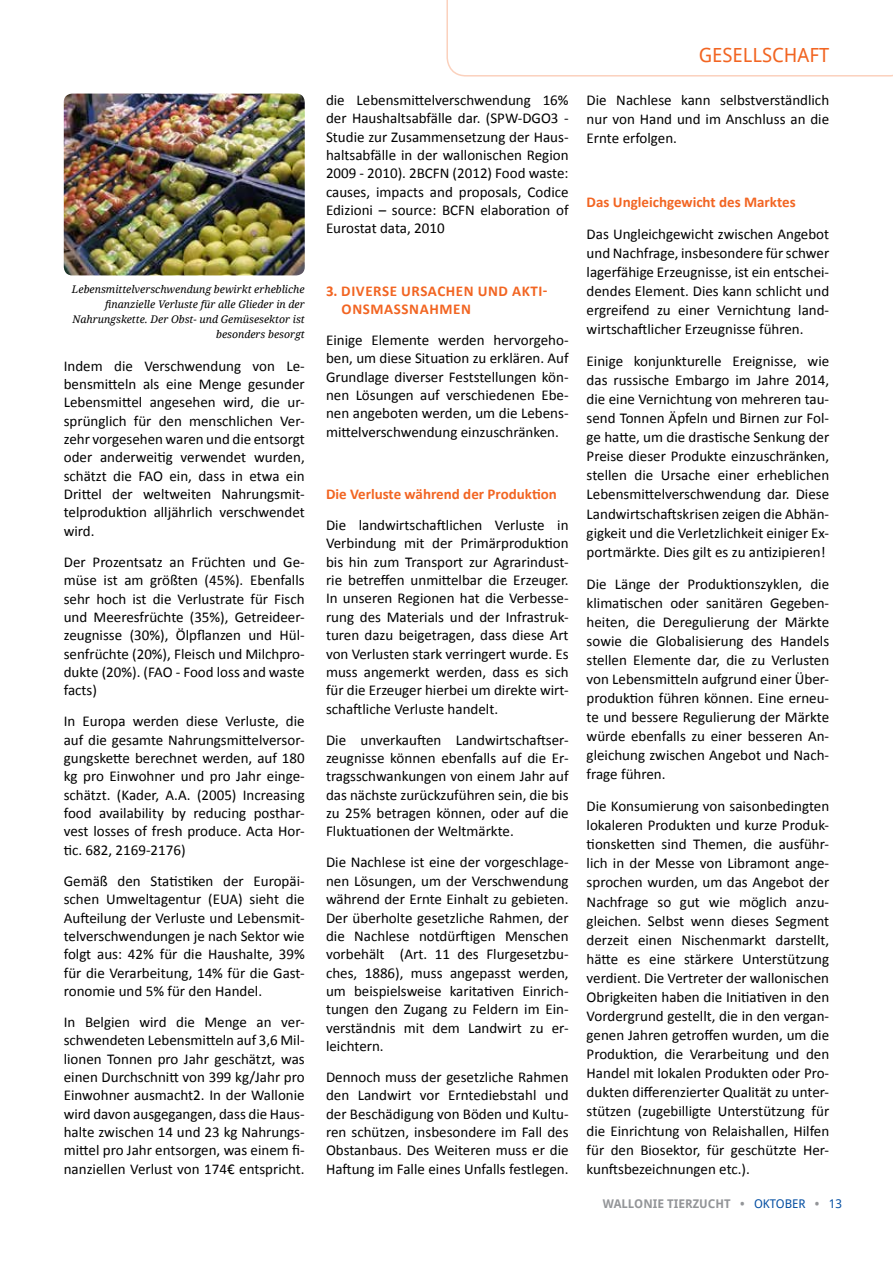
<style>
.page{position:relative;width:893px;height:1263px;background:#fff}
.page>*{position:absolute;margin:0;border:0;box-sizing:border-box;transform-origin:0 0}
.t1{font:19.5px "Droid Sans";color:#f26522}
.t2{font:15px/18.3px "Calibri";color:#000;text-align:justify}
.t3{font:700 15px "Calibri";color:#f26522}
.t4{font:700 12px "Droid Sans";color:#939598}
.t5{font:12px "Droid Sans";color:#034ea2}
.t6{font:italic 10.5px/15px "Droid Serif";color:#000;text-align:right}
.s1{font-weight:700;color:#939598}
</style>
<div class="page">
<img style="left:64px;top:94px;width:241px;height:181px">
<svg style="left:446px;top:0;width:447px;height:77px"></svg>
<p class="t6" style="left:72px;top:281px;width:234px">Lebensmittelverschwendung bewirkt erhebliche finanzielle Verluste für alle Glieder in der Nahrungskette. Der Obst- und Gemüsesektor ist besonders besorgt</p>
<p class="t2" style="left:64px;top:356px;width:242px">Indem die Verschwendung von Le&shy;bensmitteln als eine Menge gesunder Lebensmittel angesehen wird, die ur&shy;sprünglich für den menschlichen Ver&shy;zehr vorgesehen waren und die entsorgt oder anderweitig verwendet wurden, schätzt die FAO ein, dass in etwa ein Drittel der weltweiten Nahrungsmit&shy;telproduktion alljährlich verschwendet wird.</p>
<p class="t2" style="left:64px;top:552px;width:242px">Der Prozentsatz an Früchten und Ge&shy;müse ist am größten (45%). Ebenfalls sehr hoch ist die Verlustrate für Fisch und Meeresfrüchte (35%), Getreideer&shy;zeugnisse (30%), Ölpflanzen und Hül&shy;senfrüchte (20%), Fleisch und Milchpro&shy;dukte (20%). (FAO - Food loss and waste facts)</p>
<p class="t2" style="left:64px;top:711px;width:242px">In Europa werden diese Verluste, die auf die gesamte Nahrungsmittelversor&shy;gungskette berechnet werden, auf 180 kg pro Einwohner und pro Jahr einge&shy;schätzt. (Kader, A.A. (2005) Increasing food availability by reducing posthar&shy;vest losses of fresh produce. Acta Hor&shy;tic. 682, 2169-2176)</p>
<p class="t2" style="left:64px;top:871px;width:242px">Gemäß den Statistiken der Europäi&shy;schen Umweltagentur (EUA) sieht die Aufteilung der Verluste und Lebensmit&shy;telverschwendungen je nach Sektor wie folgt aus: 42% für die Haushalte, 39% für die Verarbeitung, 14% für die Gast&shy;ronomie und 5% für den Handel.</p>
<p class="t2" style="left:64px;top:1012px;width:242px">In Belgien wird die Menge an ver&shy;schwendeten Lebensmitteln auf 3,6 Mil&shy;lionen Tonnen pro Jahr geschätzt, was einen Durchschnitt von 399 kg/Jahr pro Einwohner ausmacht2. In der Wallonie wird davon ausgegangen, dass die Haus&shy;halte zwischen 14 und 23 kg Nahrungs&shy;mittel pro Jahr entsorgen, was einem fi&shy;nanziellen Verlust von 174€ entspricht.</p>
<p class="t2" style="left:326px;top:90px;width:244px">die Lebensmittelverschwendung 16% der Haushaltsabfälle dar. (SPW-DGO3 - Studie zur Zusammensetzung der Haus&shy;haltsabfälle in der wallonischen Region 2009 - 2010). 2BCFN (2012) Food waste: causes, impacts and proposals, Codice Edizioni – source: BCFN elaboration of Eurostat data, 2010</p>
<p class="t3" style="left:326px;top:281px;width:34px">3. Diverse</p>
<p class="t3" style="left:401px;top:281px;width:20px">Ursachen</p>
<p class="t3" style="left:478px;top:281px;width:11px">und</p>
<p class="t3" style="left:512px;top:281px;width:37px">Akti-</p>
<p class="t3" style="left:342px;top:300px;width:12px">onsma</p>
<p class="t3" style="left:394px;top:300px;width:27px">SSnahmen</p>
<p class="t2" style="left:326px;top:330px;width:244px">Einige Elemente werden hervorgeho&shy;ben, um diese Situation zu erklären. Auf Grundlage diverser Feststellungen kön&shy;nen Lösungen auf verschiedenen Ebe&shy;nen angeboten werden, um die Lebens&shy;mittelverschwendung einzuschränken.</p>
<p class="t3" style="left:326px;top:485px;width:232px">Die Verluste während der Produktion</p>
<p class="t2" style="left:326px;top:515px;width:244px">Die landwirtschaftlichen Verluste in Verbindung mit der Primärproduktion bis hin zum Transport zur Agrarindust&shy;rie betreffen unmittelbar die Erzeuger.<br>In unseren Regionen hat die Verbesse&shy;rung des Materials und der Infrastruk&shy;turen dazu beigetragen, dass diese Art von Verlusten stark verringert wurde. Es muss angemerkt werden, dass es sich für die Erzeuger hierbei um direkte wirt&shy;schaftliche Verluste handelt.</p>
<p class="t2" style="left:326px;top:730px;width:244px">Die unverkauften Landwirtschaftser&shy;zeugnisse können ebenfalls auf die Er&shy;tragsschwankungen von einem Jahr auf das nächste zurückzuführen sein, die bis zu 25% betragen können, oder auf die Fluktuationen der Weltmärkte.</p>
<p class="t2" style="left:326px;top:853px;width:244px">Die Nachlese ist eine der vorgeschlage&shy;nen Lösungen, um der Verschwendung während der Ernte Einhalt zu gebieten.<br>Der überholte gesetzliche Rahmen, der die Nachlese notdürftigen Menschen vorbehält (Art. 11 des Flurgesetzbu&shy;ches, 1886), muss angepasst werden, um beispielsweise karitativen Einrich&shy;tungen den Zugang zu Feldern im Ein&shy;verständnis mit dem Landwirt zu er&shy;leichtern.</p>
<p class="t2" style="left:326px;top:1067px;width:244px">Dennoch muss der gesetzliche Rahmen den Landwirt vor Erntediebstahl und der Beschädigung von Böden und Kultu&shy;ren schützen, insbesondere im Fall des Obstanbaus. Des Weiteren muss er die Haftung im Falle eines Unfalls festlegen.</p>
<h1 class="t1" style="left:699px;top:41px;width:76px">GESELLSCH</h1>
<h1 class="t1" style="left:798px;top:41px;width:33px">AFT</h1>
<p class="t2" style="left:587px;top:90px;width:244px;line-height:19px">Die Nachlese kann selbstverständlich nur von Hand und im Anschluss an die Ernte erfolgen.</p>
<p class="t3" style="left:587px;top:192px;width:210px">Das Ungleichgewicht des Marktes</p>
<p class="t2" style="left:587px;top:223px;width:244px;line-height:19px">Das Ungleichgewicht zwischen Angebot und Nachfrage, insbesondere für schwer lagerfähige Erzeugnisse, ist ein entschei&shy;dendes Element. Dies kann schlicht und ergreifend zu einer Vernichtung land&shy;wirtschaftlicher Erzeugnisse führen.</p>
<p class="t2" style="left:587px;top:351px;width:244px;line-height:19px">Einige konjunkturelle Ereignisse, wie das russische Embargo im Jahre 2014, die eine Vernichtung von mehreren tau&shy;send Tonnen Äpfeln und Birnen zur Fol&shy;ge hatte, um die drastische Senkung der Preise dieser Produkte einzuschränken, stellen die Ursache einer erheblichen Lebensmittelverschwendung dar. Diese Landwirtschaftskrisen zeigen die Abhän&shy;gigkeit und die Verletzlichkeit einiger Ex&shy;portmärkte. Dies gilt es zu antizipieren!</p>
<p class="t2" style="left:587px;top:573px;width:244px;line-height:19px">Die Länge der Produktionszyklen, die klimatischen oder sanitären Gegeben&shy;heiten, die Deregulierung der Märkte sowie die Globalisierung des Handels stellen Elemente dar, die zu Verlusten von Lebensmitteln aufgrund einer Über&shy;produktion führen können. Eine erneu&shy;te und bessere Regulierung der Märkte würde ebenfalls zu einer besseren An&shy;gleichung zwischen Angebot und Nach&shy;frage führen.</p>
<p class="t2" style="left:587px;top:796px;width:244px;line-height:19px">Die Konsumierung von saisonbedingten lokaleren Produkten und kurze Produk&shy;tionsketten sind Themen, die ausführ&shy;lich in der Messe von Libramont ange&shy;sprochen wurden, um das Angebot der Nachfrage so gut wie möglich anzu&shy;gleichen. Selbst wenn dieses Segment derzeit einen Nischenmarkt darstellt, hätte es eine stärkere Unterstützung verdient. Die Vertreter der wallonischen Obrigkeiten haben die Initiativen in den Vordergrund gestellt, die in den vergan&shy;genen Jahren getroffen wurden, um die Produktion, die Verarbeitung und den Handel mit lokalen Produkten oder Pro&shy;dukten differenzierter Qualität zu unter&shy;stützen (zugebilligte Unterstützung für die Einrichtung von Relaishallen, Hilfen für den Biosektor, für geschützte Her&shy;kunftsbezeichnungen etc.).</p>
<p class="t4" style="left:603px;top:1195px;width:79px">WALLONIE TIERZUCH</p>
<p class="t5" style="left:724px;top:1196px;width:39px"><span class="s1">T •</span> OKTO</p>
<p class="t5" style="left:785px;top:1196px;width:59px">ber <span class="s1">•</span> 13</p>
</div>
